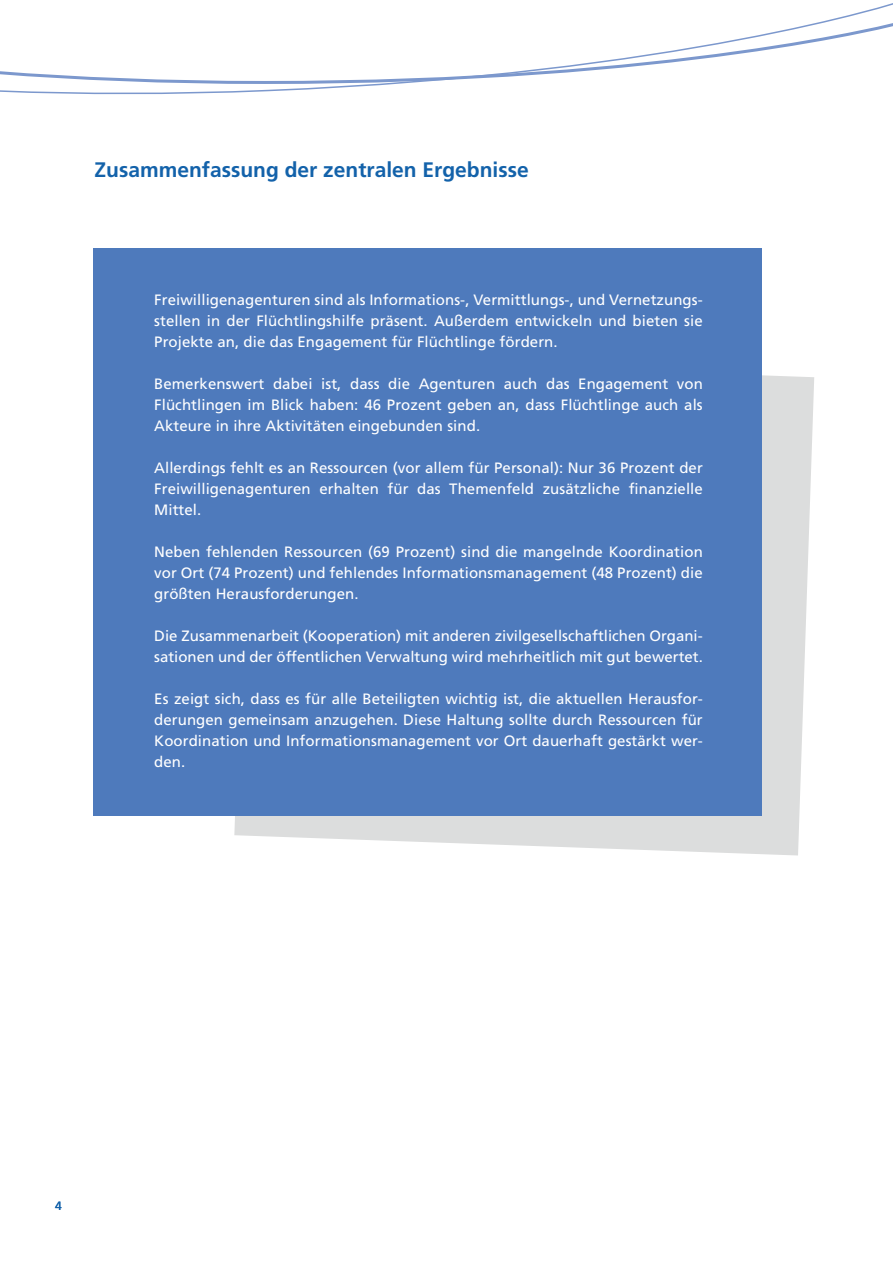
<style>
.page{position:relative;width:893px;height:1263px;background:#fff}
.page>*{position:absolute;margin:0;border:0;box-sizing:border-box;transform-origin:0 0}
.t1{font:700 21px "Frutiger LT Std";color:#1362aa}
.t2{font:15px/21px "Frutiger LT Std";letter-spacing:.005em;color:#fff;text-align:justify}
.t3{font:12px "Frutiger LT Std";color:#1362aa}
</style>
<div class="page">
<svg style="left:0;top:3px;width:893px;height:92px"></svg>
<svg style="left:234px;top:375px;width:580px;height:480px;fill:#dcdddd"></svg>
<div style="left:94px;top:249px;width:668px;height:567px;background:#4e7abc"></div>
<h1 class="t1" style="left:95px;top:158px;width:436px">Zusammenfassung der zentralen Ergebnisse</h1>
<p class="t2" style="left:154px;top:289px;width:550px">Freiwilligenagenturen sind als Informations-, Vermittlungs-, und Vernetzungs&shy;stellen in der Flüchtlingshilfe präsent. Außerdem entwickeln und bieten sie Projekte an, die das Engagement für Flüchtlinge fördern.</p>
<p class="t2" style="left:154px;top:373px;width:550px">Bemerkenswert dabei ist, dass die Agenturen auch das Engagement von Flüchtlingen im Blick haben: 46 Prozent geben an, dass Flüchtlinge auch als Akteure in ihre Aktivitäten eingebunden sind.</p>
<p class="t2" style="left:154px;top:457px;width:550px">Allerdings fehlt es an Ressourcen (vor allem für Personal): Nur 36 Prozent der Freiwilligenagenturen erhalten für das Themenfeld zusätzliche finanzielle Mittel.</p>
<p class="t2" style="left:154px;top:541px;width:550px">Neben fehlenden Ressourcen (69 Prozent) sind die mangelnde Koordination vor Ort (74 Prozent) und fehlendes Informationsmanagement (48 Prozent) die größten Herausforderungen.</p>
<p class="t2" style="left:154px;top:625px;width:550px">Die Zusammenarbeit (Kooperation) mit anderen zivilgesellschaftlichen Organi&shy;sationen und der öffentlichen Verwaltung wird mehrheitlich mit gut bewertet.</p>
<p class="t2" style="left:154px;top:688px;width:550px">Es zeigt sich, dass es für alle Beteiligten wichtig ist, die aktuellen Herausfor&shy;derungen gemeinsam anzugehen. Diese Haltung sollte durch Ressourcen für Koordination und Informationsmanagement vor Ort dauerhaft gestärkt wer&shy;den.</p>
<p class="t3" style="left:55px;top:1199px;width:8px">4</p>
</div>
